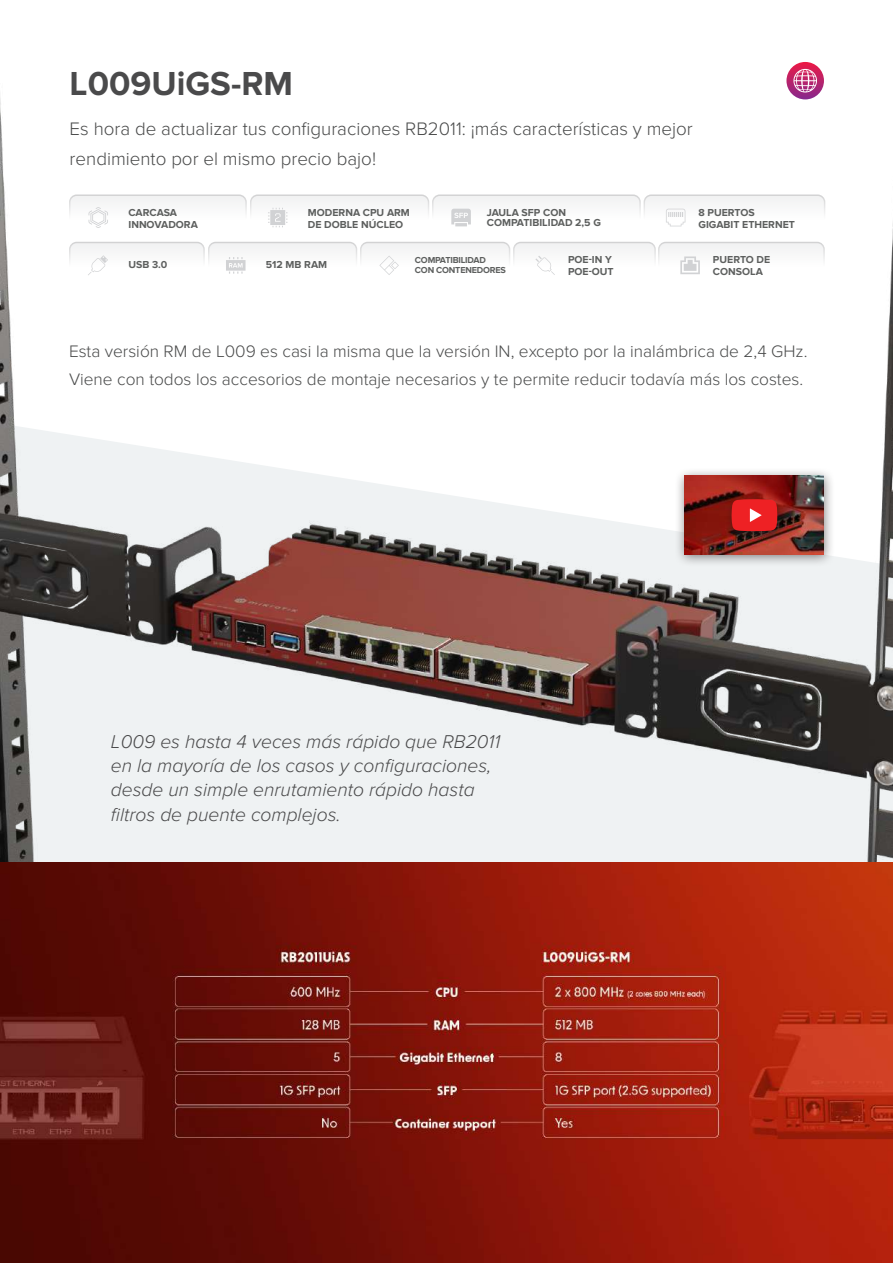
<style>
.page{position:relative;width:893px;height:1263px;background:#fff}
.page>*{position:absolute;margin:0;border:0;box-sizing:border-box;transform-origin:0 0}
.t1{font:700 34.5px "Proxima Nova";color:#4a4a4b}
.t2{font:italic 300 19.2px/24.5px "Proxima Nova";color:#4a4a4b}
.t3{font:300 18.75px/30px "Proxima Nova";color:#494a4a}
.t4{font:300 17.25px/28.5px "Proxima Nova";color:#494a4a}
.t5{font:700 10.5px/12px "Proxima Nova";color:#5d5f5e}
.t6{font:700 9px/10.5px "Proxima Nova";letter-spacing:-.02em;color:#5d5f5e}
</style>
<div class="page">
<img style="left:0;top:85px;width:893px;height:1178px">
<svg style="left:786px;top:62px;width:38px;height:37px"></svg>
<svg style="left:793px;top:69px;width:24px;height:23px"></svg>
<div style="left:674px;top:467px;width:161px;height:100px;background:#231f20;opacity:.55"></div>
<img style="left:685px;top:476px;width:139px;height:79px">
<div style="left:725px;top:497px;width:59px;height:45px;background:#231f20;opacity:.5"></div>
<svg style="left:731px;top:499px;width:46px;height:32px"></svg>
<div style="left:70px;top:195px;width:176px;height:46px;background:#fefefe;border-radius:7px"></div>
<div style="left:69px;top:194px;width:178px;height:48px;border:2px solid #6c6d70;border-radius:7px"></div>
<div style="left:251px;top:195px;width:177px;height:46px;background:#fefefe;border-radius:7px"></div>
<div style="left:250px;top:194px;width:179px;height:48px;border:2px solid #6c6d70;border-radius:7px"></div>
<div style="left:644px;top:195px;width:181px;height:46px;background:#fdfdfd;border-radius:7px"></div>
<div style="left:644px;top:194px;width:181px;height:48px;border:2px solid #6c6d70;border-radius:7px"></div>
<div style="left:433px;top:195px;width:207px;height:46px;background:#fdfdfd;border-radius:7px"></div>
<div style="left:432px;top:194px;width:209px;height:48px;border:2px solid #6c6d70;border-radius:7px"></div>
<svg style="left:666px;top:209px;width:19px;height:17px"></svg>
<svg style="left:89px;top:207px;width:19px;height:21px"></svg>
<svg style="left:268px;top:208px;width:20px;height:19px"></svg>
<svg style="left:451px;top:209px;width:20px;height:17px"></svg>
<div style="left:70px;top:242px;width:134px;height:46px;background:#fefefe;border-radius:7px"></div>
<div style="left:69px;top:242px;width:136px;height:47px;border:2px solid #6c6d70;border-radius:7px"></div>
<div style="left:209px;top:242px;width:147px;height:46px;background:#fefefe;border-radius:7px"></div>
<div style="left:208px;top:242px;width:149px;height:47px;border:2px solid #6c6d70;border-radius:7px"></div>
<div style="left:514px;top:242px;width:141px;height:46px;background:#fefefe;border-radius:7px"></div>
<div style="left:513px;top:242px;width:143px;height:47px;border:2px solid #6c6d70;border-radius:7px"></div>
<div style="left:361px;top:242px;width:149px;height:46px;background:#fefefe;border-radius:7px"></div>
<div style="left:360px;top:242px;width:150px;height:47px;border:2px solid #6c6d70;border-radius:7px"></div>
<svg style="left:88px;top:255px;width:20px;height:20px"></svg>
<svg style="left:226px;top:257px;width:20px;height:17px"></svg>
<svg style="left:379px;top:256px;width:20px;height:19px"></svg>
<svg style="left:535px;top:256px;width:20px;height:19px"></svg>
<div style="left:659px;top:242px;width:165px;height:46px;background:#fefefe;border-radius:7px"></div>
<div style="left:658px;top:242px;width:167px;height:47px;border:2px solid #6c6d70;border-radius:7px"></div>
<svg style="left:680px;top:256px;width:20px;height:18px"></svg>
<h1 class="t1" style="left:70px;top:63px;width:225px">L009UiGS-RM</h1>
<p class="t3" style="left:70px;top:114px;width:625px">Es hora de actualizar tus configuraciones RB2011: ¡más características y mejor rendimiento por el mismo precio bajo!</p>
<p class="t5" style="left:128px;top:207px;width:71px">CARCASA<br>INNOVADORA</p>
<p class="t5" style="left:308px;top:207px;width:104px">MODERNA CPU ARM<br>DE DOBLE NÚCLEO</p>
<p class="t5" style="left:698px;top:207px;width:98px">8 PUERTOS<br>GIGABIT ETHERNET</p>
<p class="t5" style="left:487px;top:207px;width:115px;line-height:10.5px">JAULA SFP CON<br>COMPATIBILIDAD 2,5 G</p>
<p class="t5" style="left:128px;top:258px;width:40px">USB 3.0</p>
<p class="t5" style="left:266px;top:258px;width:63px">512 MB RAM</p>
<p class="t5" style="left:568px;top:254px;width:47px">POE-IN Y<br>POE-OUT</p>
<p class="t6" style="left:415px;top:254px;width:92px">COMPATIBILIDAD<br>CON CONTENEDORES</p>
<p class="t5" style="left:713px;top:254px;width:59px">PUERTO DE<br>CONSOLA</p>
<p class="t4" style="left:69px;top:337px;width:740px">Esta versión RM de L009 es casi la misma que la versión IN, excepto por la inalámbrica de 2,4 GHz.<br>Viene con todos los accesorios de montaje necesarios y te permite reducir todavía más los costes.</p>
<p class="t2" style="left:111px;top:729px;width:391px">L009 es hasta 4 veces más rápido que RB2011 en la mayoría de los casos y configuraciones, desde un simple enrutamiento rápido hasta filtros de puente complejos.</p>
</div>
